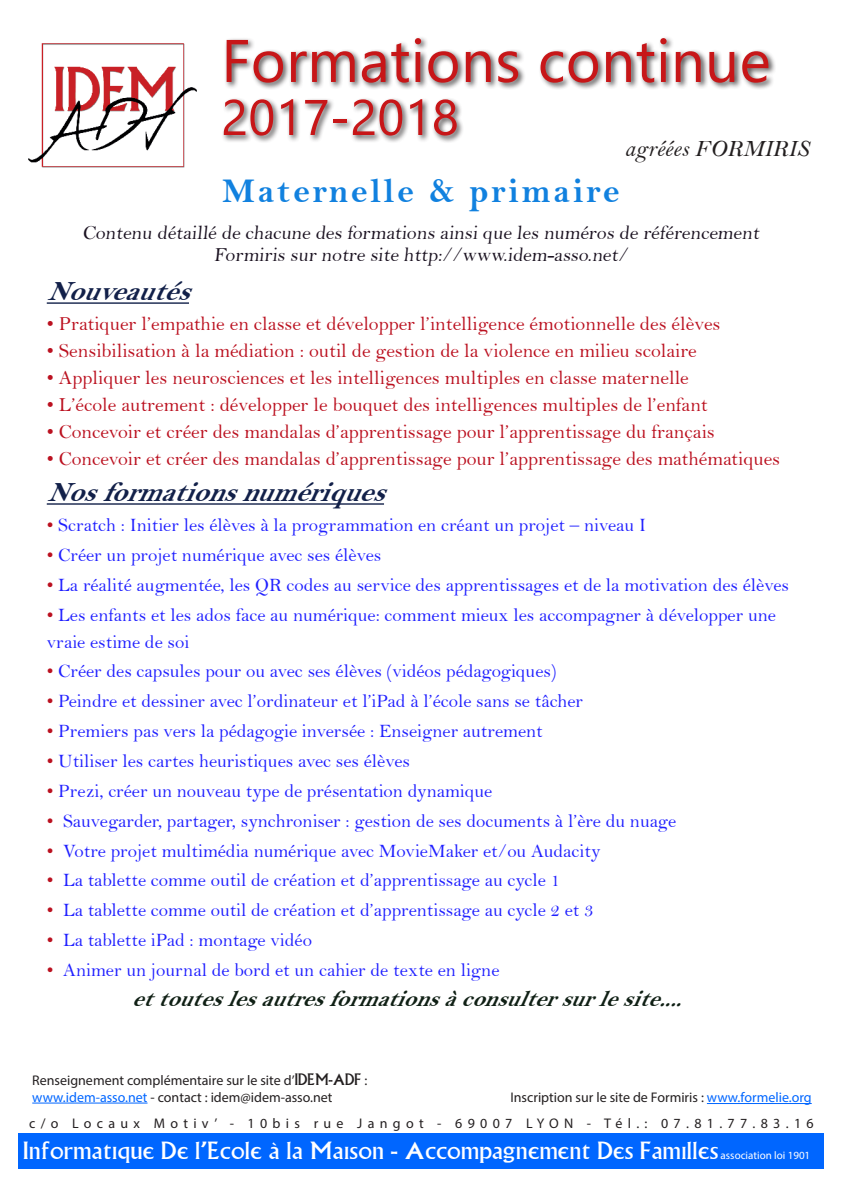
<style>
.page{position:relative;width:842px;height:1191px;background:#fff}
.page>*{position:absolute;margin:0;border:0;box-sizing:border-box;transform-origin:0 0}
.t1{font:60px "Leelawadee UI";letter-spacing:.005em;color:#c71618}
.t2{font:50px "Leelawadee UI";letter-spacing:.005em;color:#c71618}
.t3{font:35px "Bell MT Bold";letter-spacing:.08em;color:#1181df}
.Titre_bloc{font:italic 28px "Bell MT Bold";color:#122049}
.t4{font:24px "Bell MT Italic";color:#231f20}
.Titre_bloc-2{font:italic 23px "Bell MT Bold";color:#102015}
.t5{font:21px "Village Plain";letter-spacing:.01em;color:#fff;scale:1.1 1}
.Titre_bloc-3{font:20px "Bell";color:#bb1120}
.Titre_bloc-4{font:20px/22px "Bell";color:#1a1120;text-align:center}
.Titre_bloc-5{font:19px/27px "Bell";color:#2020ff}
.t6{font:14px "Myriad Pro";color:#231f20}
.t7{font:14px "Myriad Pro";letter-spacing:.38em;color:#231f20}
.s1{color:#bb1120}
.s2{font-family:"Village Plain"}
.s3{color:#06f}
.s4{font-family:"Myriad Pro";font-size:11px}
</style>
<div class="page">
<div style="left:221px;top:36px;width:556px;height:108px;background:#231f20;opacity:.8"></div>
<img style="left:28px;top:43px;width:169px;height:125px">
<hr style="left:32px;top:1102px;width:116px;height:1px;background:#06f">
<hr style="left:707px;top:1103px;width:105px;height:1px;background:#06f">
<div style="left:19px;top:1132px;width:805px;height:36px;background:#06f"></div>
<hr style="left:47px;top:302px;width:142px;height:2px;background:#122049">
<hr style="left:47px;top:503px;width:337px;height:2px;background:#122049">
<p class="t1" style="left:221px;top:19px;width:551px">Formations continue</p>
<p class="t2" style="left:221px;top:82px;width:239px">2017-2018</p>
<p class="t4" style="left:624px;top:134px;width:187px">agréées FORMIRIS</p>
<p class="t3" style="left:222px;top:170px;width:399px">Maternelle &amp; primaire</p>
<p class="Titre_bloc-4" style="left:83px;top:222px;width:681px">Contenu détaillé de chacune des formations ainsi que les numéros de référencement<br>Formiris sur notre site http://www.idem-asso.net/</p>
<p class="Titre_bloc" style="left:47px;top:275px;width:159px">Nouveautés</p>
<p class="Titre_bloc-3" style="left:47px;top:312px;width:675px">• Pratiquer l’empathie en classe et développer l’intelligence émotionnelle des élèves</p>
<p class="Titre_bloc-3" style="left:47px;top:339px;width:651px">• Sensibilisation à la médiation : outil de gestion de la violence en milieu scolaire</p>
<p class="Titre_bloc-3" style="left:47px;top:366px;width:643px">• Appliquer les neurosciences et les intelligences multiples en classe maternelle</p>
<p class="Titre_bloc-3" style="left:47px;top:393px;width:662px">• L’école autrement : développer le bouquet des intelligences multiples de l’enfant</p>
<p class="Titre_bloc-3" style="left:47px;top:420px;width:669px">• Concevoir et créer des mandalas d’apprentissage pour l’apprentissage du français</p>
<p class="Titre_bloc-3" style="left:47px;top:447px;width:735px">• Concevoir et créer des mandalas d’apprentissage pour l’apprentissage des mathématiques</p>
<p class="Titre_bloc" style="left:47px;top:475px;width:354px">Nosformationsnumériques</p>
<p class="Titre_bloc-5" style="left:47px;top:511px;width:601px"><span class="s1">•</span> Scratch : Initier les élèves à la programmation en créant un projet – niveau I</p>
<p class="Titre_bloc-5" style="left:47px;top:541px;width:336px"><span class="s1">•</span> Créer un projet numérique avec ses élèves</p>
<p class="Titre_bloc-5" style="left:47px;top:571px;width:744px"><span class="s1">•</span> La réalité augmentée, les QR codes au service des apprentissages et de la motivation des élèves</p>
<p class="Titre_bloc-5" style="left:47px;top:601px;width:731px"><span class="s1">•</span> Les enfants et les ados face au numérique: comment mieux les accompagner à développer une vraie estime de soi</p>
<p class="Titre_bloc-5" style="left:47px;top:658px;width:511px"><span class="s1">•</span> Créer des capsules pour ou avec ses élèves (vidéos pédagogiques)</p>
<p class="Titre_bloc-5" style="left:47px;top:687px;width:538px"><span class="s1">•</span> Peindre et dessiner avec l’ordinateur et l’iPad à l’école sans se tâcher</p>
<p class="Titre_bloc-5" style="left:47px;top:717px;width:497px"><span class="s1">•</span> Premiers pas vers la pédagogie inversée : Enseigner autrement</p>
<p class="Titre_bloc-5" style="left:47px;top:747px;width:365px"><span class="s1">•</span> Utiliser les cartes heuristiques avec ses élèves</p>
<p class="Titre_bloc-5" style="left:47px;top:777px;width:447px"><span class="s1">•</span> Prezi, créer un nouveau type de présentation dynamique</p>
<p class="Titre_bloc-5" style="left:47px;top:807px;width:631px"><span class="s1">•</span> Sauvegarder, partager, synchroniser : gestion de ses documents à l’ère du nuage</p>
<p class="Titre_bloc-5" style="left:47px;top:837px;width:555px"><span class="s1">•</span> Votre projet multimédia numérique avec MovieMaker et/ou Audacity</p>
<p class="Titre_bloc-5" style="left:47px;top:866px;width:515px"><span class="s1">•</span> La tablette comme outil de création et d’apprentissage au cycle 1</p>
<p class="Titre_bloc-5" style="left:47px;top:896px;width:548px"><span class="s1">•</span> La tablette comme outil de création et d’apprentissage au cycle 2 et 3</p>
<p class="Titre_bloc-5" style="left:47px;top:926px;width:267px"><span class="s1">•</span> La tablette iPad : montage vidéo</p>
<p class="Titre_bloc-5" style="left:47px;top:956px;width:454px"><span class="s1">•</span> Animer un journal de bord et un cahier de texte en ligne</p>
<p class="Titre_bloc-2" style="left:132px;top:984px;width:563px">ettouteslesautresformationsàconsultersurlesite....</p>
<p class="t6" style="left:32px;top:1071px;width:337px">Renseignement complémentaire sur le site d’<span class="s2">IDEM-ADF</span> :</p>
<p class="t6" style="left:32px;top:1088px;width:302px"><span class="s3">www.idem-asso.net</span> - contact : idem@idem-asso.net</p>
<p class="t6" style="left:510px;top:1088px;width:303px">Inscription sur le site de Formiris : <span class="s3">www.formelie.org</span></p>
<p class="t7" style="left:29px;top:1115px;width:786px">c/o Locaux Motiv’ - 10bis rue Jangot - 69007 LYON - Tél.: 07.81.77.83.16</p>
<p class="t5" style="left:23px;top:1136px;width:717px">Informatique De l’Ecole à la Maison - Accompagnement Des Familles <span class="s4">association loi 1901</span></p>
</div>
